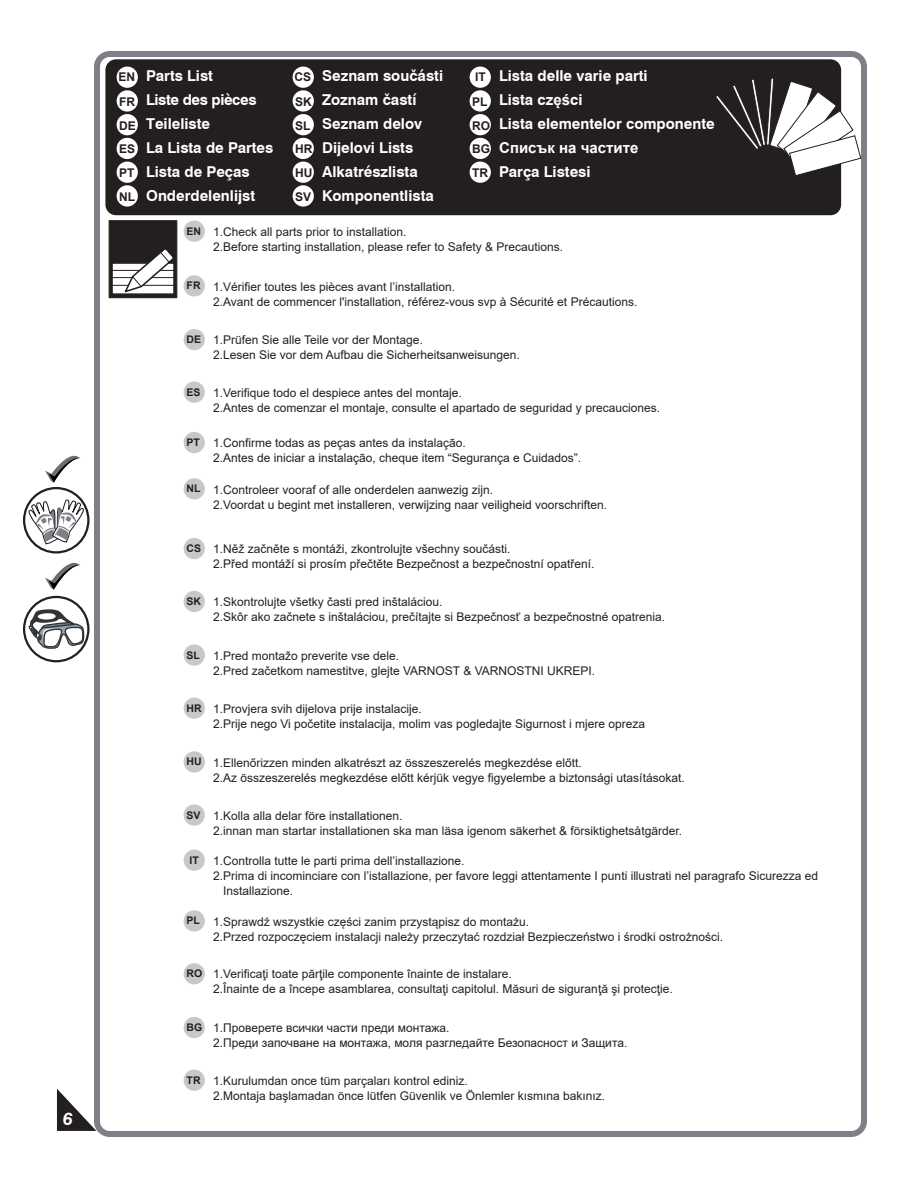
<style>
.page{position:relative;width:918px;height:1188px;background:#fff}
.page>*{position:absolute;margin:0;border:0;box-sizing:border-box;transform-origin:0 0}
.t1{font:italic 700 18px "Swiss 721 BT";color:#fff}
.t2{font:700 15px/24px "Swiss 721 BT";color:#fff}
.t3{font:700 15px "Arial";color:#fff}
.t4{font:12px/15px "Arial";color:#231f20}
.t5{font:700 12px/23.9px "Arial";color:#231f20}
.t6{font:700 10.5px "Arial";color:#231f20}
.s1{font-family:"Arial"}
</style>
<div class="page">
<div style="left:94px;top:51px;width:773px;height:1086px;border:6px solid #827e88;border-radius:13px"></div>
<svg style="left:57px;top:1089px;width:39px;height:42px"></svg>
<div style="left:23px;top:487px;width:67px;height:67px;border:2px solid #231f20;border-radius:50%"></div>
<div style="left:23px;top:596px;width:67px;height:66px;border:2px solid #231f20;border-radius:50%"></div>
<svg style="left:28px;top:562px;width:57px;height:87px"></svg>
<svg style="left:28px;top:455px;width:57px;height:90px"></svg>
<div style="left:105px;top:59px;width:736px;height:156px;background:#231f20;border-radius:11px"></div>
<svg style="left:716px;top:78px;width:145px;height:98px"></svg>
<div style="left:117px;top:67px;width:21px;height:21px;background:#fff;border-radius:50%"></div>
<div style="left:117px;top:90px;width:21px;height:22px;background:#fff;border-radius:50%"></div>
<div style="left:117px;top:114px;width:21px;height:21px;background:#fff;border-radius:50%"></div>
<div style="left:117px;top:138px;width:21px;height:21px;background:#fff;border-radius:50%"></div>
<div style="left:117px;top:162px;width:21px;height:21px;background:#fff;border-radius:50%"></div>
<div style="left:117px;top:185px;width:21px;height:22px;background:#fff;border-radius:50%"></div>
<div style="left:293px;top:67px;width:21px;height:21px;background:#fff;border-radius:50%"></div>
<div style="left:293px;top:90px;width:21px;height:22px;background:#fff;border-radius:50%"></div>
<div style="left:293px;top:114px;width:21px;height:21px;background:#fff;border-radius:50%"></div>
<div style="left:293px;top:138px;width:21px;height:21px;background:#fff;border-radius:50%"></div>
<div style="left:293px;top:162px;width:21px;height:21px;background:#fff;border-radius:50%"></div>
<div style="left:293px;top:185px;width:21px;height:22px;background:#fff;border-radius:50%"></div>
<div style="left:470px;top:67px;width:21px;height:21px;background:#fff;border-radius:50%"></div>
<div style="left:470px;top:90px;width:21px;height:22px;background:#fff;border-radius:50%"></div>
<div style="left:470px;top:114px;width:21px;height:21px;background:#fff;border-radius:50%"></div>
<div style="left:470px;top:138px;width:21px;height:21px;background:#fff;border-radius:50%"></div>
<div style="left:470px;top:162px;width:21px;height:21px;background:#fff;border-radius:50%"></div>
<div style="left:184px;top:221px;width:21px;height:21px;background:#c7c8ca;border-radius:50%"></div>
<div style="left:184px;top:275px;width:21px;height:22px;background:#c7c8ca;border-radius:50%"></div>
<div style="left:184px;top:329px;width:21px;height:21px;background:#c7c8ca;border-radius:50%"></div>
<div style="left:184px;top:382px;width:21px;height:21px;background:#c7c8ca;border-radius:50%"></div>
<div style="left:184px;top:432px;width:21px;height:21px;background:#c7c8ca;border-radius:50%"></div>
<div style="left:184px;top:478px;width:21px;height:21px;background:#c7c8ca;border-radius:50%"></div>
<div style="left:184px;top:538px;width:21px;height:21px;background:#c7c8ca;border-radius:50%"></div>
<div style="left:184px;top:591px;width:21px;height:21px;background:#c7c8ca;border-radius:50%"></div>
<div style="left:184px;top:644px;width:21px;height:22px;background:#c7c8ca;border-radius:50%"></div>
<div style="left:184px;top:698px;width:21px;height:21px;background:#c7c8ca;border-radius:50%"></div>
<div style="left:184px;top:751px;width:21px;height:22px;background:#c7c8ca;border-radius:50%"></div>
<div style="left:184px;top:804px;width:21px;height:22px;background:#c7c8ca;border-radius:50%"></div>
<div style="left:184px;top:850px;width:21px;height:21px;background:#c7c8ca;border-radius:50%"></div>
<div style="left:184px;top:910px;width:21px;height:22px;background:#c7c8ca;border-radius:50%"></div>
<div style="left:184px;top:963px;width:21px;height:21px;background:#c7c8ca;border-radius:50%"></div>
<div style="left:184px;top:1017px;width:21px;height:21px;background:#c7c8ca;border-radius:50%"></div>
<div style="left:184px;top:1070px;width:21px;height:21px;background:#c7c8ca;border-radius:50%"></div>
<div style="left:109px;top:221px;width:68px;height:77px;background:#231f20;border:1px solid #231f20"></div>
<div style="left:112px;top:263px;width:62px;height:31px;background:#fff;border:1px solid #231f20"></div>
<hr style="left:112px;top:277px;width:63px;height:1px;background:#231f20">
<hr style="left:112px;top:285px;width:63px;height:1px;background:#231f20">
<hr style="left:112px;top:270px;width:63px;height:1px;background:#231f20">
<svg style="left:123px;top:249px;width:51px;height:45px"></svg>
<h1 class="t1" style="left:63px;top:1107px;width:12px">6</h1>
<p class="t5" style="left:119px;top:65px;width:19px;text-align:justify">EN FR DE ES PT NL</p>
<p class="t2" style="left:322px;top:63px;width:122px">Seznam součásti<br>Zoznam častí<br>Seznam delov<br>Dijelovi Lists<br>Alkatrészlista<br>Komponentlista</p>
<p class="t2" style="left:146px;top:63px;width:129px">Parts List<br>Liste des pièces<br>Teileliste<br>La Lista de Partes<br>Lista de Peças<br>Onderdelenlijst</p>
<p class="t5" style="left:295px;top:65px;width:20px">CS<br>SK<br>SL<br>HR<br>HU<br>SV</p>
<p class="t2" style="left:499px;top:63px;width:217px">Lista delle varie parti<br>Lista cz<span class="s1">ęś</span>ci<br>Lista elementelor componente</p>
<p class="t5" style="left:472px;top:65px;width:19px">IT<br>PL<br>RO<br>BG<br>TR</p>
<p class="t3" style="left:499px;top:137px;width:141px">Списък на частите</p>
<p class="t2" style="left:499px;top:159px;width:93px">Parça Listesi</p>
<p class="t6" style="left:187px;top:224px;width:16px">EN</p>
<p class="t4" style="left:213px;top:224px;width:352px">1.Check all parts prior to installation.<br>2.Before starting installation, please refer to Safety &amp; Precautions.</p>
<p class="t6" style="left:187px;top:278px;width:15px">FR</p>
<p class="t4" style="left:213px;top:279px;width:426px">1.Vérifier toutes les pièces avant l’installation.<br>2.Avant de commencer l'installation, référez-vous svp à Sécurité et Précautions.</p>
<p class="t6" style="left:187px;top:332px;width:16px">DE</p>
<p class="t4" style="left:213px;top:333px;width:308px">1.Prüfen Sie alle Teile vor der Montage.<br>2.Lesen Sie vor dem Aufbau die Sicherheitsanweisungen.</p>
<p class="t6" style="left:187px;top:385px;width:16px">ES</p>
<p class="t4" style="left:213px;top:385px;width:448px">1.Verifique todo el despiece antes del montaje.<br>2.Antes de comenzar el montaje, consulte el apartado de seguridad y precauciones.</p>
<p class="t6" style="left:187px;top:435px;width:15px">PT</p>
<p class="t4" style="left:213px;top:435px;width:370px">1.Confirme todas as peças antes da instalação.<br>2.Antes de iniciar a instalação, cheque item “Segurança e Cuidados”.</p>
<p class="t6" style="left:187px;top:481px;width:15px">NL</p>
<p class="t4" style="left:213px;top:482px;width:396px">1.Controleer vooraf of alle onderdelen aanwezig zijn.<br>2.Voordat u begint met installeren, verwijzing naar veiligheid voorschriften.</p>
<p class="t6" style="left:187px;top:541px;width:16px">CS</p>
<p class="t4" style="left:213px;top:541px;width:383px">1.Něž začněte s montáži, zkontrolujte všechny součásti.<br>2.Před montáží si prosím přečtěte Bezpečnost a bezpečnostní opatření.</p>
<p class="t6" style="left:187px;top:594px;width:16px">SK</p>
<p class="t4" style="left:213px;top:594px;width:454px">1.Skontrolujte všetky časti pred inštaláciou.<br>2.Skôr ako začnete s inštaláciou, prečítajte si Bezpečnosť a bezpečnostné opatrenia.</p>
<p class="t6" style="left:187px;top:647px;width:15px">SL</p>
<p class="t4" style="left:213px;top:648px;width:384px">1.Pred montažo preverite vse dele.<br>2.Pred začetkom namestitve, glejte VARNOST &amp; VARNOSTNI UKREPI.</p>
<p class="t6" style="left:187px;top:701px;width:17px">HR</p>
<p class="t4" style="left:213px;top:701px;width:433px">1.Provjera svih dijelova prije instalacije.<br>2.Prije nego Vi početite instalacija, molim vas pogledajte Sigurnost i mjere opreza</p>
<p class="t6" style="left:187px;top:754px;width:17px">HU</p>
<p class="t4" style="left:213px;top:755px;width:473px">1.Ellenőrizzen minden alkatrészt az összeszerelés megkezdése előtt.<br>2.Az összeszerelés megkezdése előtt kérjük vegye figyelembe a biztonsági utasításokat.</p>
<p class="t6" style="left:187px;top:807px;width:16px">SV</p>
<p class="t4" style="left:213px;top:808px;width:470px">1.Kolla alla delar före installationen.<br>2.innan man startar installationen ska man läsa igenom säkerhet &amp; försiktighetsåtgärder.</p>
<p class="t6" style="left:190px;top:853px;width:11px">IT</p>
<p class="t4" style="left:213px;top:853px;width:253px">1.Controlla tutte le parti prima dell’installazione.</p>
<p class="t4" style="left:213px;top:868px;width:606px">2.Prima di incominciare con l’istallazione, per favore leggi attentamente I punti illustrati nel paragrafo Sicurezza ed</p>
<p class="t4" style="left:223px;top:883px;width:72px">Installazione.</p>
<p class="t6" style="left:187px;top:913px;width:15px">PL</p>
<p class="t4" style="left:213px;top:914px;width:512px">1.Sprawdź wszystkie części zanim przystąpisz do montażu.<br>2.Przed rozpoczęciem instalacji należy przeczytać rozdział Bezpieczeństwo i środki ostrożności.</p>
<p class="t6" style="left:187px;top:966px;width:17px">RO</p>
<p class="t4" style="left:213px;top:967px;width:461px">1.Verificaţi toate părţile componente înainte de instalare.<br>2.Înainte de a începe asamblarea, consultaţi capitolul. Măsuri de siguranţă şi protecţie.</p>
<p class="t6" style="left:187px;top:1020px;width:17px">BG</p>
<p class="t4" style="left:213px;top:1020px;width:416px">1.Проверете всички части преди монтажа.<br>2.Преди започване на монтажа, моля разгледайте Безопасност и Защита.</p>
<p class="t6" style="left:187px;top:1073px;width:15px">TR</p>
<p class="t4" style="left:213px;top:1073px;width:394px">1.Kurulumdan once tüm parçaları kontrol ediniz.<br>2.Montaja başlamadan önce lütfen Güvenlik ve Önlemler kısmına bakınız.</p>
</div>
